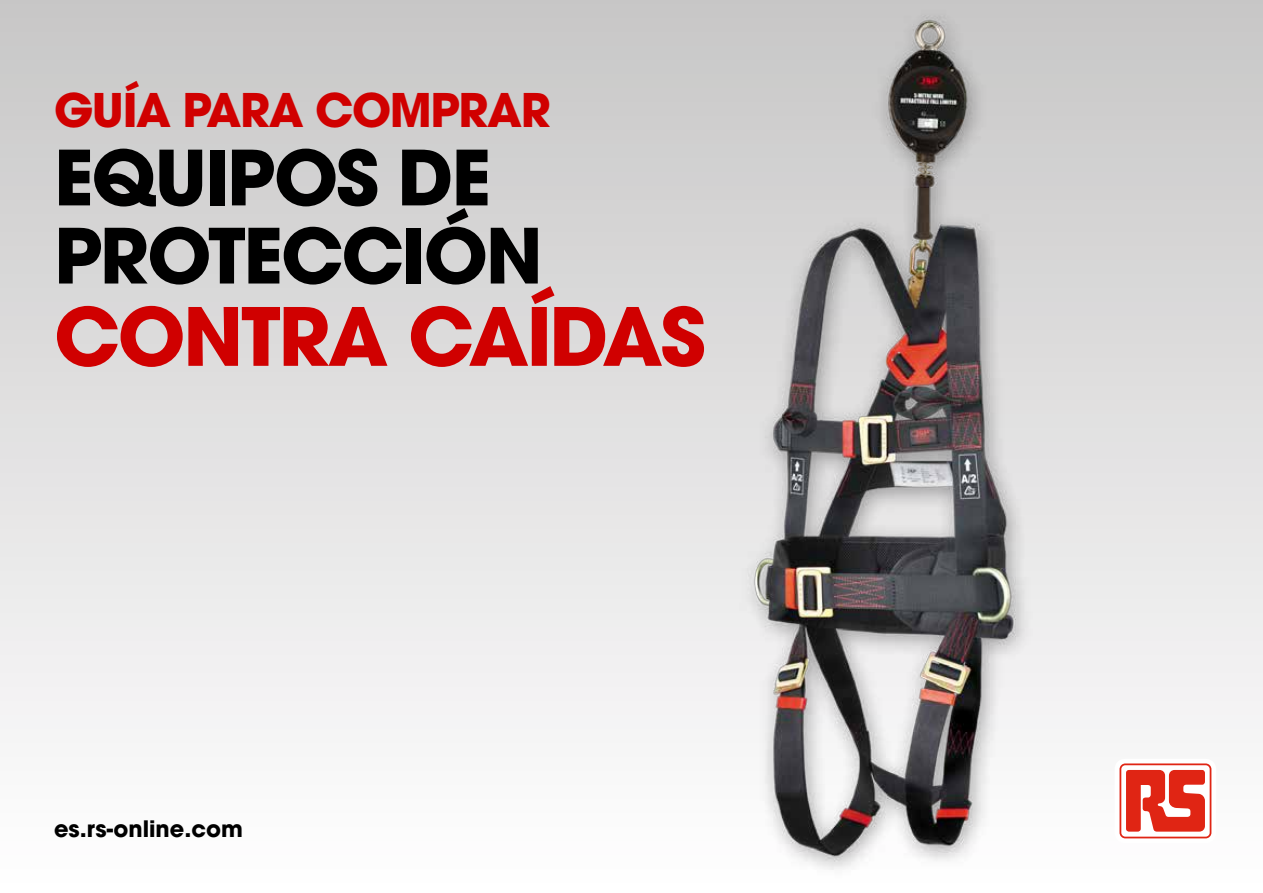
<style>
.page{position:relative;width:1263px;height:893px;background:#fff}
.page>*{position:absolute;margin:0;border:0;box-sizing:border-box;transform-origin:0 0}
.t1{font:700 79.5px "ITC Avant Garde Pro";letter-spacing:-.03em;color:#d00000}
.t2{font:700 75.3px/78.2px "ITC Avant Garde Pro";letter-spacing:-.03em;color:#000}
.t3{font:700 46.05px "ITC Avant Garde Pro";letter-spacing:-.03em;color:#d00000}
.t4{font:700 22.5px "ITC Avant Garde Pro";color:#000}
</style>
<div class="page">
<div style="left:0;top:0;width:1263px;height:893px;background:linear-gradient(to bottom,#c7c6c6,#fff)"></div>
<svg style="left:1114px;top:759px;width:102px;height:84px"></svg>
<img style="left:653px;top:0;width:556px;height:893px">
<p class="t3" style="left:54px;top:80px;width:498px">GUÍA PARA COMPRAR</p>
<p class="t2" style="left:54px;top:138px;width:490px">EQUIPOS DE<br>PROTECCIÓN</p>
<p class="t1" style="left:54px;top:283px;width:653px">CONTRA CAÍDAS</p>
<p class="t4" style="left:54px;top:814px;width:190px">es.rs-online.com</p>
</div>
